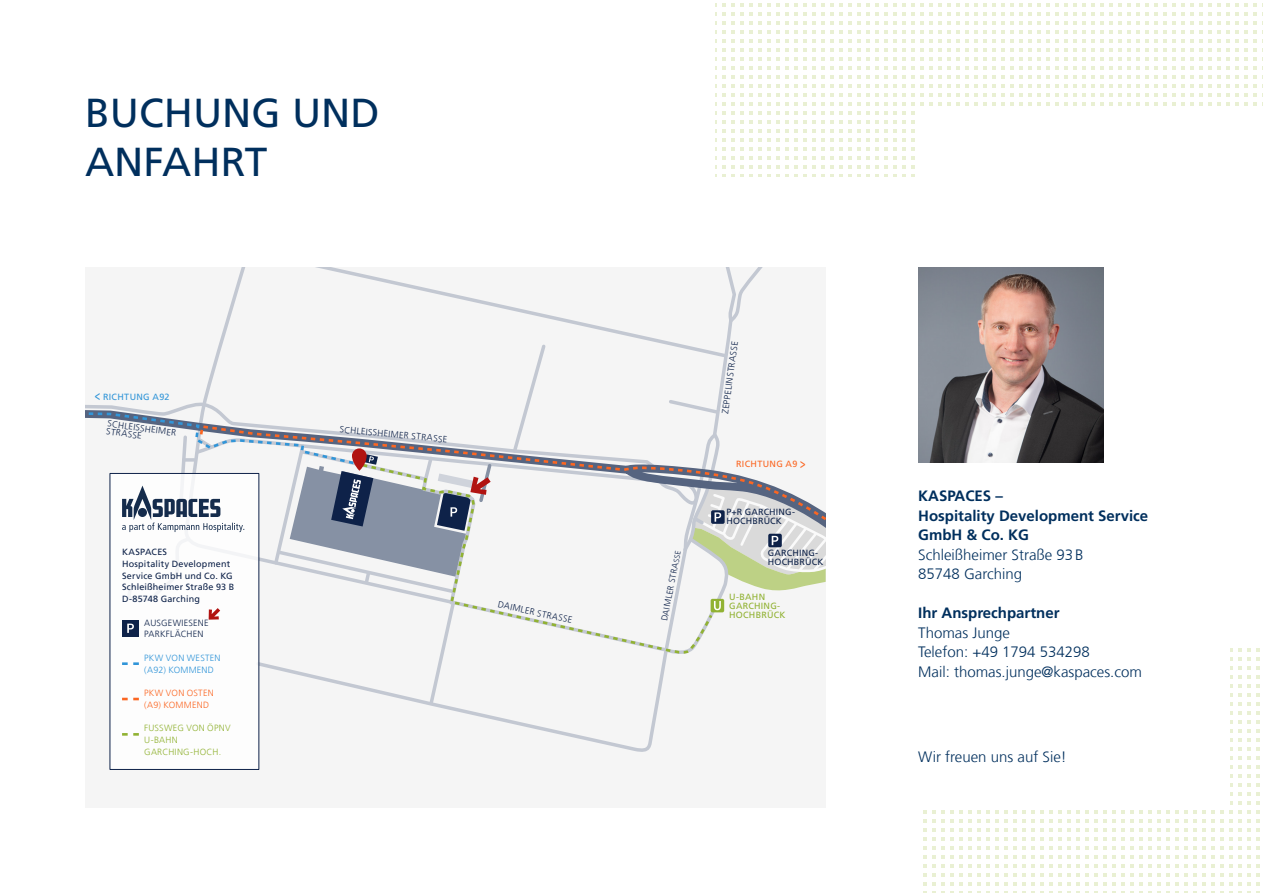
<style>
.page{position:relative;width:1263px;height:893px;background:#fff}
.page>*{position:absolute;margin:0;border:0;box-sizing:border-box;transform-origin:0 0}
.t1{font:40.5px/49.5px "Frutiger LT Com";color:#002f5d}
.t2{font:300 15px/19.5px "Frutiger LT Com";color:#002f5d}
.t3{font:700 15px/19.5px "Frutiger LT Com";color:#002f5d}
.t4{font:9px/11.7px "Frutiger LT Com";letter-spacing:.02em;color:#0e2249}
.t5{font:300 9px/11.7px "Frutiger LT Com";letter-spacing:.02em;color:#0e2249}
.t6{font:300 9px/11.7px "Frutiger LT Com";letter-spacing:.03em;color:#91b233}
.t7{font:300 9px/11.7px "Frutiger LT Com";letter-spacing:.03em;color:#3195d8}
.t8{font:9px/8.7px "Frutiger LT Com";letter-spacing:.025em;color:#91b233}
.t9{font:300 9px/11.7px "Frutiger LT Com";letter-spacing:.03em;color:#fb6622}
.t10{font:9px "Frutiger LT Com";letter-spacing:.035em;color:#3195d8}
.t11{font:9px "Frutiger LT Com";letter-spacing:.04em;color:#fb6622}
.t12{font:300 8.7px "Frutiger LT Com";color:#0e2249}
.s1{font-size:13.5px}
.s2{font-size:7.8px}
</style>
<div class="page">
<svg style="left:923px;top:648px;width:337px;height:245px"></svg>
<div style="left:877px;top:557px;width:353px;height:251px;background:#fff"></div>
<svg style="left:715px;top:3px;width:548px;height:173px"></svg>
<div style="left:918px;top:110px;width:345px;height:138px;background:#fff"></div>
<img style="left:918px;top:268px;width:185px;height:194px">
<div style="left:85px;top:268px;width:741px;height:540px;background:#f5f5f5"></div>
<svg style="left:259px;top:707px;width:399px;height:46px"></svg>
<div style="left:110px;top:473px;width:149px;height:296px;background:#fff"></div>
<svg style="left:122px;top:733px;width:17px;height:3px"></svg>
<svg style="left:85px;top:268px;width:741px;height:439px"></svg>
<svg style="left:352px;top:448px;width:15px;height:23px"></svg>
<h1 class="t1" style="left:85px;top:88px;width:296px">BUCHUNG UND<br>ANFAHRT</h1>
<p class="t10" style="left:95px;top:392px;width:76px"><span class="s1">&lt;</span> RICHTUNG A92</p>
<p class="t5" style="left:108px;top:419px;width:71px;line-height:7.8px;rotate:8deg">SCHLEISSHEIMER<br>STRASSE</p>
<p class="t4" style="left:122px;top:546px;width:114px">KASPACES<br>Hospitality Development<br>Service GmbH und Co. KG<br>Schleißheimer Straße 93 B<br>D-85748 Garching</p>
<p class="t5" style="left:144px;top:617px;width:66px">AUSGEWIESENE<br>PARKFLÄCHEN</p>
<p class="t7" style="left:144px;top:652px;width:78px">PKW VON WESTEN (A92) KOMMEND</p>
<p class="t9" style="left:144px;top:687px;width:71px">PKW VON OSTEN (A9) KOMMEND</p>
<p class="t6" style="left:144px;top:722px;width:88px">FUSSWEG VON ÖPNV<br>U-BAHN<br>GARCHING-HOCH.</p>
<p class="t5" style="left:340px;top:423px;width:110px;rotate:6deg">SCHLEISSHEIMER STRASSE</p>
<p class="t5" style="left:499px;top:598px;width:77px;rotate:12deg">DAIMLER STRASSE</p>
<p class="t12" style="left:659px;top:620px;width:73px;rotate:-79deg">DAIMLER STRA<span class="s2">SSE</span></p>
<p class="t5" style="left:719px;top:413px;width:74px;rotate:-82deg">ZEPPELINSTRASSE</p>
<p class="t11" style="left:736px;top:459px;width:71px">RICHTUNG A9 <span class="s1">&gt;</span></p>
<p class="t4" style="left:726px;top:507px;width:70px;line-height:8.7px">P+R GARCHING-<br>HOCHBRÜCK</p>
<p class="t4" style="left:768px;top:549px;width:57px;line-height:8.7px">GARCHING-<br>HOCHBRÜCK</p>
<p class="t8" style="left:729px;top:593px;width:58px">U-BAHN<br>GARCHING-<br>HOCHBRÜCK</p>
<h2 class="t3" style="left:918px;top:486px;width:232px">KASPACES –<br>Hospitality Development Service<br>GmbH &amp; Co. KG</h2>
<h2 class="t2" style="left:918px;top:545px;width:167px">Schleißheimer Straße 93B<br>85748 Garching</h2>
<h2 class="t3" style="left:918px;top:603px;width:143px">Ihr Ansprechpartner</h2>
<h2 class="t2" style="left:918px;top:623px;width:225px">Thomas Junge<br>Telefon: +49 1794 534298<br>Mail: thomas.junge@kaspaces.com</h2>
<h2 class="t2" style="left:918px;top:747px;width:150px">Wir freuen uns auf Sie!</h2>
</div>
